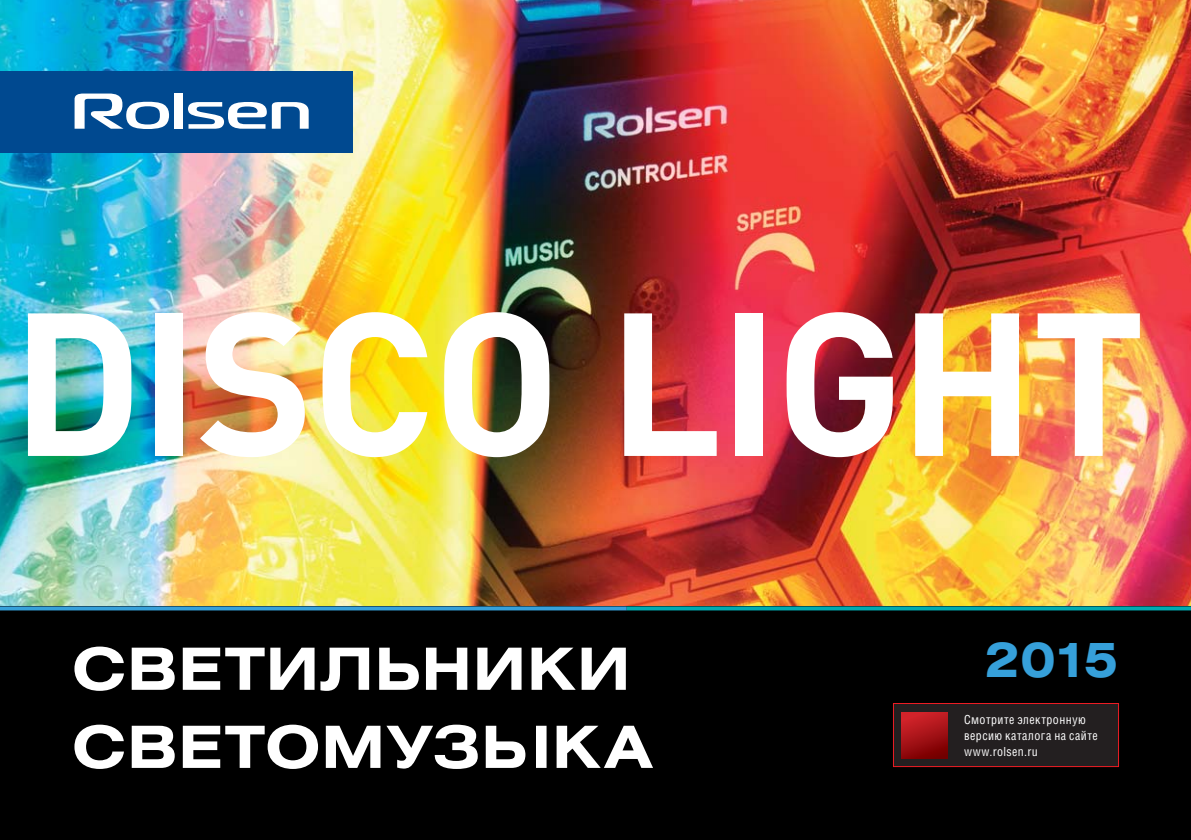
<style>
.page{position:relative;width:1191px;height:840px;background:#fff}
.page>*{position:absolute;margin:0;border:0;box-sizing:border-box;transform-origin:0 0}
.t1{font:700 200px "DIN Cyr";letter-spacing:-.02em;color:#fff}
.t2{font:700 58px/78px "Helios Ext";letter-spacing:.015em;color:#fff}
.t3{font:700 48px "Helios Ext";color:#36a0da}
.t4{font:12px/16px "AG Letterica Condensed";letter-spacing:.035em;color:#fff}
</style>
<div class="page">
<img style="left:0;top:0;width:1191px;height:606px">
<div style="left:0;top:606px;width:1191px;height:233px;background:#000"></div>
<div style="left:0;top:71px;width:353px;height:81px;background:#004990"></div>
<svg style="left:75px;top:93px;width:94px;height:36px"></svg>
<div style="left:174px;top:93px;width:9px;height:36px;background:#fff"></div>
<svg style="left:188px;top:102px;width:121px;height:27px"></svg>
<div style="left:893px;top:703px;width:225px;height:63px;background:#231f20"></div>
<div style="left:893px;top:702px;width:226px;height:64px;border:1px solid #ed1c24"></div>
<svg style="left:901px;top:712px;width:46px;height:45px;background:#a81317"></svg>
<svg style="left:626px;top:606px;width:565px;height:4px;background:#00969b"></svg>
<svg style="left:0;top:606px;width:626px;height:4px;background:#2f8dc1"></svg>
<h1 class="t1" style="left:11px;top:313px;width:1136px">DISCO LIGHT</h1>
<h2 class="t2" style="left:72px;top:632px;width:581px">СВЕТИЛЬНИКИ<br>СВЕТОМУЗЫКА</h2>
<h3 class="t3" style="left:984px;top:636px;width:136px">2015</h3>
<p class="t4" style="left:964px;top:712px;width:135px">Смотрите электронную версию каталога на сайте www.rolsen.ru</p>
</div>
